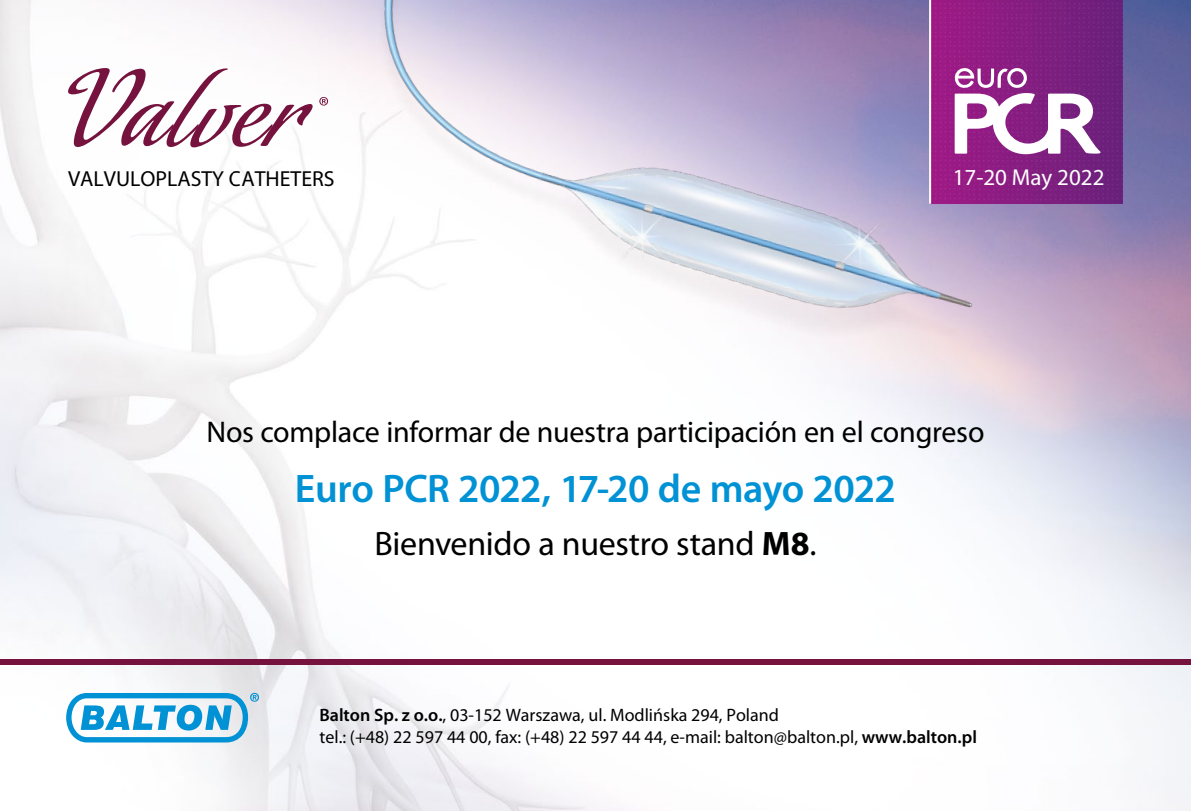
<style>
.page{position:relative;width:1191px;height:811px;background:#fff}
.page>*{position:absolute;margin:0;border:0;box-sizing:border-box;transform-origin:0 0}
.t1{font:600 40px "Myriad Pro";letter-spacing:-.015em;color:#0092d4}
.t2{font:34px "Myriad Pro";letter-spacing:-.01em;color:#000}
.t3{font:30px "Myriad Pro";letter-spacing:-.01em;color:#000}
.t4{font:23px "Myriad Pro";color:#fff}
.t5{font:21.8px "Myriad Pro";color:#000}
.t6{font:18px/21.6px "Myriad Pro";color:#000}
.s1{font-weight:700}
.s2{font-weight:600}
</style>
<div class="page">
<img style="left:0;top:0;width:1191px;height:811px">
<div style="left:0;top:659px;width:1191px;height:5px;background:#75133e"></div>
<img style="left:1025px;top:0;width:98px;height:204px">
<svg style="left:66px;top:693px;width:193px;height:49px"></svg>
<svg style="left:68px;top:68px;width:181px;height:79px"></svg>
<svg style="left:1025px;top:68px;width:75px;height:86px"></svg>
<img style="left:249px;top:530px;width:765px;height:43px">
<img style="left:249px;top:0;width:776px;height:530px">
<hr style="left:929px;top:0;width:2px;height:204px;background:#fff">
<p class="t5" style="left:68px;top:166px;width:268px">VALVULOPLASTY CATHETERS</p>
<p class="t4" style="left:952px;top:165px;width:153px">17-20 May 2022</p>
<h3 class="t3" style="left:206px;top:416px;width:779px">Nos complace informar de nuestra participación en el congreso</h3>
<h1 class="t1" style="left:295px;top:466px;width:602px">Euro PCR 2022, 17-20 de mayo 2022</h1>
<h2 class="t2" style="left:374px;top:525px;width:443px">Bienvenido a nuestro stand <span class="s1">M8</span>.</h2>
<p class="t6" style="left:319px;top:704px;width:659px"><span class="s2">Balton Sp. z o.o.</span>, 03-152 Warszawa, ul. Modlińska 294, Poland<br>tel.: (+48) 22 597 44 00, fax: (+48) 22 597 44 44, e-mail: balton@balton.pl, <span class="s2">www.balton.pl</span></p>
</div>
